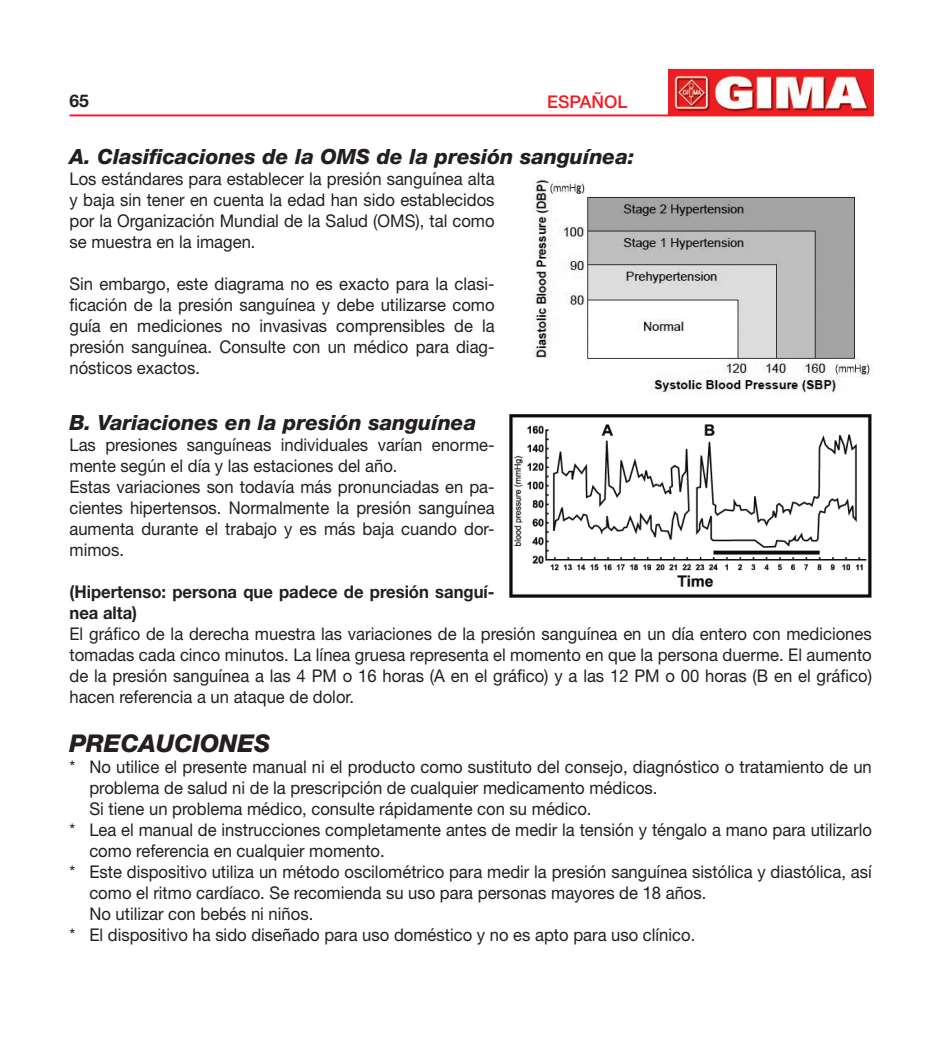
<style>
.page{position:relative;width:943px;height:1042px;background:#fff}
.page>*{position:absolute;margin:0;border:0;box-sizing:border-box;transform-origin:0 0}
.t1{font:italic 800 24.5px "Helvetica Neue LT Std";color:#231f20}
.t2{font:italic 800 21px "Helvetica Neue LT Std";color:#231f20}
.t3{font:17.5px/21px "Helvetica Neue LT Std";color:#231f20;text-align:justify;scale:.95 1}
.t4{font:700 17.5px/21px "Helvetica Neue LT Std";color:#231f20;scale:.95 1}
.t5{font:500 17.5px "Helvetica Neue LT Std";color:#ee1d23}
.t6{font:700 17.5px "Helvetica Neue LT Std";color:#231f20}
</style>
<div class="page">
<img style="left:669px;top:69px;width:204px;height:45px">
<hr style="left:69px;top:114px;width:804px;height:2px;background:#ee1d23">
<img style="left:510px;top:414px;width:361px;height:184px">
<img style="left:532px;top:179px;width:341px;height:215px">
<p class="t6" style="left:69px;top:90px;width:21px">65</p>
<p class="t5" style="left:547px;top:91px;width:82px">ESPAÑOL</p>
<p class="t2" style="left:69px;top:144px;width:566px">A. Clasificaciones de la OMS de la presión sanguínea:</p>
<p class="t3" style="left:69px;top:168px;width:449px">Los estándares para establecer la presión sanguínea alta y baja sin tener en cuenta la edad han sido establecidos por la Organización Mundial de la Salud (OMS), tal como se muestra en la imagen.</p>
<p class="t3" style="left:69px;top:273px;width:449px">Sin embargo, este diagrama no es exacto para la clasi&shy;ficación de la presión sanguínea y debe utilizarse como guía en mediciones no invasivas comprensibles de la presión sanguínea. Consulte con un médico para diag&shy;nósticos exactos.</p>
<p class="t2" style="left:69px;top:410px;width:408px">B. Variaciones en la presión sanguínea</p>
<p class="t3" style="left:69px;top:434px;width:449px">Las presiones sanguíneas individuales varían enorme&shy;mente según el día y las estaciones del año.</p>
<p class="t3" style="left:69px;top:476px;width:449px">Estas variaciones son todavía más pronunciadas en pa&shy;cientes hipertensos. Normalmente la presión sanguínea aumenta durante el trabajo y es más baja cuando dor&shy;mimos.</p>
<p class="t4" style="left:69px;top:581px;width:449px">(Hipertenso: persona que padece de presión sanguí&shy;nea alta)</p>
<p class="t3" style="left:69px;top:623px;width:846px">El gráfico de la derecha muestra las variaciones de la presión sanguínea en un día entero con mediciones tomadas cada cinco minutos. La línea gruesa representa el momento en que la persona duerme. El aumento de la presión sanguínea a las 4 PM o 16 horas (A en el gráfico) y a las 12 PM o 00 horas (B en el gráfico) hacen referencia a un ataque de dolor.</p>
<p class="t1" style="left:69px;top:728px;width:203px">PRECAUCIONES</p>
<p class="t3" style="left:89px;top:756px;width:825px;text-indent:-20px">* No utilice el presente manual ni el producto como sustituto del consejo, diagnóstico o tratamiento de un problema de salud ni de la prescripción de cualquier medicamento médicos.</p>
<p class="t3" style="left:89px;top:798px;width:530px">Si tiene un problema médico, consulte rápidamente con su médico.</p>
<p class="t3" style="left:89px;top:819px;width:825px;text-indent:-20px">* Lea el manual de instrucciones completamente antes de medir la tensión y téngalo a mano para utilizarlo como referencia en cualquier momento.</p>
<p class="t3" style="left:89px;top:861px;width:825px;text-indent:-20px">* Este dispositivo utiliza un método oscilométrico para medir la presión sanguínea sistólica y diastólica, así como el ritmo cardíaco. Se recomienda su uso para personas mayores de 18 años.</p>
<p class="t3" style="left:89px;top:903px;width:237px">No utilizar con bebés ni niños.</p>
<p class="t3" style="left:69px;top:924px;width:660px">* El dispositivo ha sido diseñado para uso doméstico y no es apto para uso clínico.</p>
</div>
